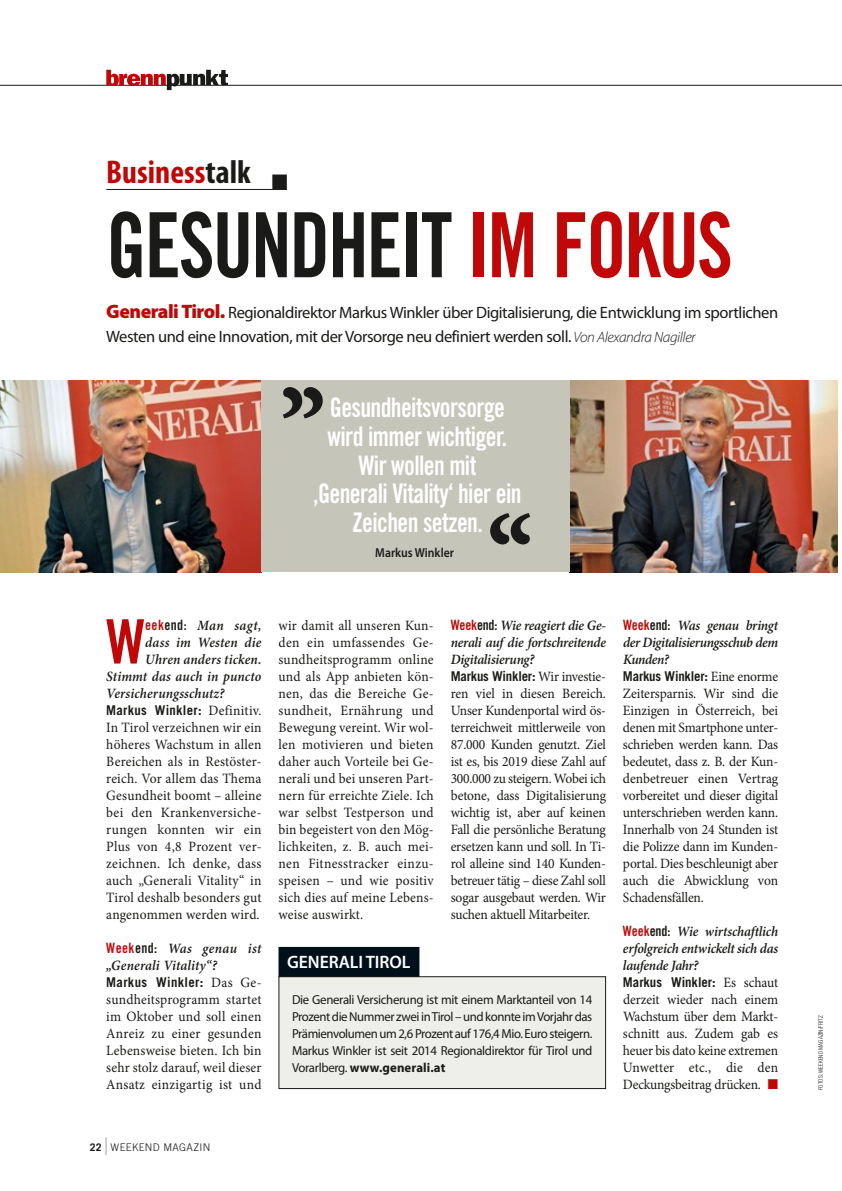
<style>
.page{position:relative;width:842px;height:1191px;background:#fff}
.page>*{position:absolute;margin:0;border:0;box-sizing:border-box;transform-origin:0 0}
.t1{font:90px "Trade Gothic LT Std Bd Cn 20";letter-spacing:-.025em;color:#1a1a18;scale:.9 1}
.t2{font:61.35px "Trade Gothic LT Std Bd Cn 20";color:#c00808;scale:.95 1}
.t3{font:700 condensed 33px "Myriad Pro";color:#c00808}
.t4{font:27px/28.5px "Trade Gothic LT Std Bd Cn 20";letter-spacing:-.025em;color:#fff;text-align:center;scale:.9 1}
.t5{font:700 24px "Trade Gothic LT Std";color:#b1b2b3;scale:.4 1}
.t6{font:600 18px "Myriad Pro";color:#fff}
.t7{font:16.5px/24px "Myriad Pro";letter-spacing:-.025em;color:#1a1a18}
.t8{font:14.25px/17px "Minion Pro";letter-spacing:.005em;color:#1a1a18;text-align:justify;scale:.95 1}
.t9{font:italic 600 14.25px/17px "Minion Pro";letter-spacing:-.01em;color:#1a1a18;text-align:justify;scale:.95 1}
.t10{font:italic 600 14.25px/17px "Minion Pro";letter-spacing:.015em;color:#1a1a18;scale:.95 1}
.t11{font:italic 600 14.25px "Minion Pro";letter-spacing:.01em;color:#1a1a18;scale:.95 1}
.t12{font:700 13.5px "Trade Gothic LT Std";color:#1a1a18;scale:.95 1}
.t13{font:700 13.5px "Trade Gothic LT Std";letter-spacing:.025em;color:#1a1a18;scale:.95 1}
.t14{font:13.05px/17px "Myriad Pro";letter-spacing:-.025em;color:#1a1a18;text-align:justify}
.t15{font:600 13.05px "Myriad Pro";color:#1a1a18;scale:.9 1}
.t16{font:300 10.5px "Trade Gothic LT Std";letter-spacing:.03em;color:#1a1a18}
.t17{font:700 10.5px "Trade Gothic LT Std";color:#1a1a18}
.t18{font:300 condensed 6px "Helvetica Neue LT Pro";color:#1a1a18}
.s1{color:#1a1a18}
.s2{color:#c00808}
.s3{font-weight:900;font-size:19.5px;color:#c00808}
.s4{font-weight:300;font-style:italic;font-size:15px}
.s5{font-family:"Trade Gothic LT Std Bd Cn 20";font-weight:400;font-style:normal;color:#c00808}
.s6{font-family:"Trade Gothic LT Std Bd Cn 20";font-weight:400;font-style:normal}
.s7{font-family:"Minion Pro";font-weight:400;font-size:14.25px}
.s8{font-weight:700}
</style>
<div class="page">
<img style="left:0;top:381px;width:261px;height:191px">
<img style="left:570px;top:381px;width:268px;height:191px">
<div style="left:262px;top:381px;width:308px;height:191px;background:#c6c5b9"></div>
<svg style="left:283px;top:387px;width:40px;height:31px"></svg>
<svg style="left:490px;top:513px;width:40px;height:31px"></svg>
<hr style="left:106px;top:189px;width:181px;height:1px;background:#1a1a18">
<div style="left:279px;top:947px;width:140px;height:30px;background:#00101a"></div>
<hr style="left:0;top:85px;width:842px;height:1px;background:#1a1a18">
<svg style="left:106px;top:70px;width:122px;height:20px"></svg>
<div style="left:279px;top:976px;width:327px;height:112px;background:#eeeeea"></div>
<div style="left:279px;top:976px;width:327px;height:113px;border:1px solid #1a1a18"></div>
<h3 class="t3" style="left:106px;top:153px;width:183px">Business<span class="s1">talk</span> <span class="s1">■</span></h3>
<h1 class="t1" style="left:106px;top:190px;width:698px">gesundheit <span class="s2">im Fokus</span></h1>
<p class="t7" style="left:106px;top:301px;width:673px"><span class="s3">Generali Tirol.</span> Regionaldirektor Markus Winkler über Digitalisierung, die Entwicklung im sportlichen<br>Westen und eine I nnovation, mit der Vorsorge neu definiert werden soll. <span class="s4">Von Alexandra Nagiller</span></p>
<h3 class="t4" style="left:313px;top:393px;width:233px">Gesundheitsvorsorge wird immer wichtiger.<br>Wir wollen mit<br>,Generali Vitality‘ hier ein<br>Zeichen setzen.</h3>
<p class="t15" style="left:375px;top:545px;width:89px">Markus Winkler</p>
<h2 class="t2" style="left:106px;top:604px;width:42px">W</h2>
<p class="t9" style="left:145px;top:617px;width:124px"><span class="s5">eek</span><span class="s6">end:</span> Man sagt,</p>
<p class="t10" style="left:145px;top:634px;width:124px">dass im Westen die</p>
<p class="t11" style="left:145px;top:650px;width:124px">Uhren anders ticken.</p>
<p class="t9" style="left:106px;top:668px;width:165px">Stimmt das auch in puncto</p>
<p class="t11" style="left:106px;top:684px;width:126px">Versicherungsschutz?</p>
<p class="t13" style="left:106px;top:701px;width:165px">Markus Winkler: <span class="s7">Definitiv.</span></p>
<p class="t8" style="left:106px;top:718px;width:165px">In Tirol verzeichnen wir ein höheres Wachstum in allen Bereichen als in Restöster&shy;reich. Vor allem das Thema Gesundheit boomt – alleine bei den Krankenversiche&shy;rungen konnten wir ein Plus von 4,8 Prozent ver&shy;zeichnen. Ich denke, dass auch „Generali Vitality“ in Tirol deshalb besonders gut angenommen werden wird.</p>
<p class="t10" style="left:106px;top:940px;width:165px"><span class="s5">Week</span><span class="s6">end:</span> Was genau ist „Generali Vitality“?</p>
<p class="t13" style="left:106px;top:973px;width:165px">Markus Winkler: <span class="s7">Das Ge-</span></p>
<p class="t8" style="left:106px;top:991px;width:165px">sundheitsprogramm startet im Oktober und soll einen Anreiz zu einer gesunden Lebensweise bieten. Ich bin sehr stolz darauf, weil dieser Ansatz einzigartig ist und</p>
<p class="t8" style="left:279px;top:616px;width:165px">wir damit all unseren Kun&shy;den ein umfassendes Ge&shy;sundheitsprogramm online und als App anbieten kön&shy;nen, das die Bereiche Ge&shy;sundheit, Ernährung und Bewegung vereint. Wir wol&shy;len motivieren und bieten daher auch Vorteile bei Ge&shy;nerali und bei unseren Part&shy;nern für erreichte Ziele. Ich war selbst Testperson und bin begeistert von den Mög&shy;lichkeiten, z. B. auch mei&shy;nen Fitnesstracker einzu&shy;speisen – und wie positiv sich dies auf meine Lebens&shy;weise auswirkt.</p>
<p class="t9" style="left:451px;top:617px;width:165px"><span class="s5">Week</span><span class="s6">end:</span> Wie reagiert die Ge&shy;nerali auf die fortschreitende Digitalisierung?</p>
<p class="t12" style="left:451px;top:667px;width:165px">Markus Winkler: <span class="s7">Wir investie-</span></p>
<p class="t8" style="left:451px;top:684px;width:165px">ren viel in diesen Bereich.<br>Unser Kundenportal wird ös&shy;terreichweit mittlerweile von 87.000 Kunden genutzt. Ziel ist es, bis 2019 diese Zahl auf 300.000 zu steigern. Wobei ich betone, dass Digitalisierung wichtig ist, aber auf keinen Fall die persönliche Beratung ersetzen kann und soll. In Ti&shy;rol alleine sind 140 Kunden&shy;betreuer tätig – diese Zahl soll sogar ausgebaut werden. Wir suchen aktuell Mitarbeiter.</p>
<p class="t6" style="left:287px;top:952px;width:22px">Generali</p>
<p class="t6" style="left:366px;top:952px;width:10px">Tirol</p>
<p class="t14" style="left:292px;top:991px;width:302px">Die Generali Versicherung ist mit einem Marktanteil von 14<br>Prozent die Nummer zwei in Tirol – und konnte im Vorjahr das Prämienvolumen um 2,6 Prozent auf 176,4 Mio. Euro steigern.<br>Markus Winkler ist seit 2014 Regionaldirektor für Tirol und Vorarlberg. <span class="s8">www.generali.at</span></p>
<p class="t9" style="left:623px;top:617px;width:165px"><span class="s5">Week</span><span class="s6">end:</span> Was genau bringt der Digitalisierungsschub dem Kunden?</p>
<p class="t12" style="left:623px;top:667px;width:165px">Markus Winkler: <span class="s7">Eine enorme</span></p>
<p class="t8" style="left:623px;top:684px;width:165px">Zeitersparnis. Wir sind die Einzigen in Österreich, bei denen mit Smartphone unter&shy;schrieben werden kann. Das bedeutet, dass z. B. der Kun&shy;denbetreuer einen Vertrag vorbereitet und dieser digital unterschrieben werden kann.<br>Innerhalb von 24 Stunden ist die Polizze dann im Kunden&shy;portal. Dies beschleunigt aber auch die Abwicklung von Schadensfällen.</p>
<p class="t9" style="left:623px;top:923px;width:165px"><span class="s5">Week</span><span class="s6">end:</span> Wie wirtschaftlich erfolgreich entwickelt sich das laufende Jahr?</p>
<p class="t12" style="left:623px;top:973px;width:165px">Markus Winkler: <span class="s7">Es schaut</span></p>
<p class="t8" style="left:623px;top:991px;width:165px">derzeit wieder nach einem Wachstum über dem Markt&shy;schnitt aus. Zudem gab es heuer bis dato keine extremen Unwetter etc., die den Deckungsbeitrag drücken. <span class="s2">■</span></p>
<p class="t17" style="left:90px;top:1141px;width:13px">22</p>
<h3 class="t5" style="left:105px;top:1132px;width:7px">|</h3>
<p class="t16" style="left:111px;top:1141px;width:101px">WEEKEND MAGAZIN</p>
<p class="t18" style="left:817px;top:1090px;width:75px;rotate:-90deg">Fotos: Weekend Magazin/Fritz</p>
</div>
